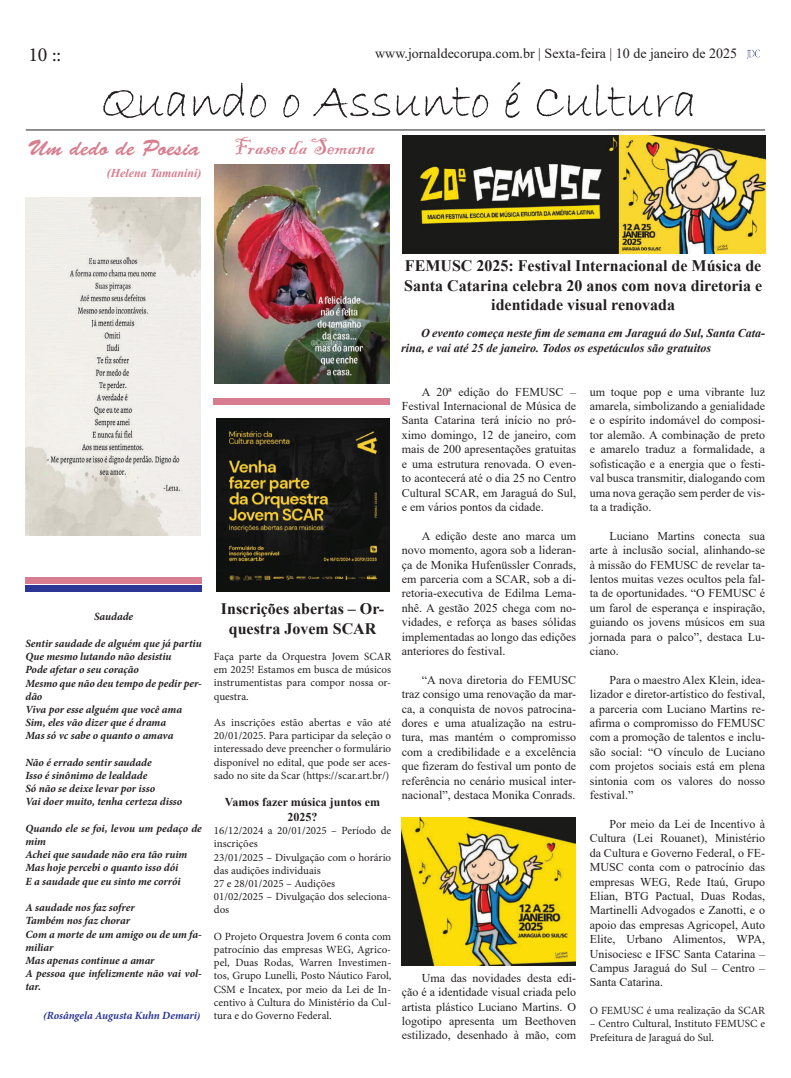
<style>
.page{position:relative;width:791px;height:1078px;background:#fff}
.page>*{position:absolute;margin:0;border:0;box-sizing:border-box;transform-origin:0 0}
.t1{font:50px "Bradley Hand ITC";color:#231f20}
.t2{font:24px "Blackadder ITC";color:#d87d8f}
.t3{font:22px "Brush Script Std";color:#d87d8f}
.t4{font:20px "Minion Pro";color:#231f20}
.t5{font:700 16px/19.2px "Times New Roman";color:#231f20;text-align:center}
.t6{font:14px "Times New Roman";color:#231f20}
.t7{font:12px/14.4px "Times New Roman";color:#231f20;text-align:justify}
.t8{font:italic 700 12px/14.4px "Times New Roman";color:#231f20}
.t9{font:700 12px/14.4px "Times New Roman";color:#231f20;text-align:center}
.t10{font:italic 700 12px "Times New Roman";color:#d87d8f}
.t11{font:11px/13.2px "Minion Pro";color:#231f20;text-align:justify}
.t12{font:italic 700 11px/13.2px "Minion Pro";letter-spacing:-.005em;color:#231f20}
.t13{font:italic 700 11px "Minion Pro";letter-spacing:-.005em;color:#2a3594}
.s1{font-family:"Times New Roman";font-size:10px}
</style>
<div class="page">
<svg style="left:747px;top:50px;width:13px;height:9px"></svg>
<div style="left:25px;top:576px;width:176px;height:7px;background:#d87d8f"></div>
<div style="left:213px;top:398px;width:176px;height:7px;background:#d87d8f"></div>
<hr style="left:26px;top:129px;width:739px;height:1px;background:#231f20">
<img style="left:25px;top:198px;width:176px;height:337px">
<div style="left:25px;top:585px;width:176px;height:6px;background:#2a3594"></div>
<img style="left:215px;top:164px;width:175px;height:219px">
<img style="left:403px;top:135px;width:362px;height:118px">
<img style="left:401px;top:817px;width:174px;height:147px">
<img style="left:216px;top:418px;width:173px;height:173px">
<h3 class="t4" style="left:28px;top:42px;width:34px">10 ::</h3>
<p class="t6" style="left:375px;top:43px;width:363px">www.jornaldecorupa.com.br | Sexta-feira | 10 de janeiro de 2025</p>
<h1 class="t1" style="left:100px;top:70px;width:598px">Quando o Assunto é Cultura</h1>
<h3 class="t3" style="left:27px;top:136px;width:174px">Um dedo de Poesia</h3>
<p class="t10" style="left:107px;top:164px;width:96px">(Helena Tamanini)</p>
<h2 class="t2" style="left:233px;top:133px;width:143px">Frases da Semana</h2>
<p class="t12" style="left:94px;top:610px;width:41px">Saudade</p>
<p class="t12" style="left:25px;top:636px;width:178px">Sentir saudade de alguém que já partiu<br>Que mesmo lutando não desistiu<br>Pode afetar o seu coração<br>Mesmo que não deu tempo de pedir per&shy;dão<br>Viva por esse alguém que você ama<br>Sim, eles vão dizer que é drama<br>Mas só vc sabe o quanto o amava</p>
<p class="t12" style="left:25px;top:755px;width:158px">Não é errado sentir saudade<br>Isso é sinônimo de lealdade<br>Só não se deixe levar por isso<br>Vai doer muito, tenha certeza disso</p>
<p class="t12" style="left:25px;top:821px;width:178px">Quando ele se foi, levou um pedaço de mim<br>Achei que saudade não era tão ruim<br>Mas hoje percebi o quanto isso dói<br>E a saudade que eu sinto me corrói</p>
<p class="t12" style="left:25px;top:900px;width:178px">A saudade nos faz sofrer<br>Também nos faz chorar<br>Com a morte de um amigo ou de um fa&shy;miliar<br>Mas apenas continue a amar<br>A pessoa que infelizmente não vai vol&shy;tar.</p>
<p class="t13" style="left:43px;top:1007px;width:158px"><span class="s1">(</span>Rosângela Augusta Kuhn Demari<span class="s1">)</span></p>
<h3 class="t5" style="left:221px;top:598px;width:165px">Inscrições abertas – Or&shy;questra Jovem SCAR</h3>
<p class="t11" style="left:214px;top:649px;width:179px">Faça parte da Orquestra Jovem SCAR em 2025! Estamos em busca de músicos instrumentistas para compor nossa or&shy;questra.</p>
<p class="t11" style="left:214px;top:715px;width:179px">As inscrições estão abertas e vão até 20/01/2025. Para participar da seleção o interessado deve preencher o formulário disponível no edital, que pode ser aces&shy;sado no site da Scar (https://scar.art.br/)</p>
<p class="t9" style="left:225px;top:794px;width:157px">Vamos fazer música juntos em<br>2025?</p>
<p class="t11" style="left:214px;top:823px;width:179px;text-align:left">16/12/2024 a 20/01/2025 – Período de inscrições<br>23/01/2025 – Divulgação com o horário das audições individuais<br>27 e 28/01/2025 – Audições<br>01/02/2025 – Divulgação dos seleciona&shy;dos</p>
<p class="t11" style="left:214px;top:929px;width:179px">O Projeto Orquestra Jovem 6 conta com patrocínio das empresas WEG, Agrico&shy;pel, Duas Rodas, Warren Investimen&shy;tos, Grupo Lunelli, Posto Náutico Farol, CSM e Incatex, por meio da Lei de In&shy;centivo à Cultura do Ministério da Cul&shy;tura e do Governo Federal.</p>
<h3 class="t5" style="left:404px;top:256px;width:359px">FEMUSC 2025: Festival Internacional de Música de<br>Santa Catarina celebra 20 anos com nova diretoria e identidade visual renovada</h3>
<p class="t8" style="left:401px;top:326px;width:365px;text-indent:20px">O evento começa neste fim de semana em Jaraguá do Sul, Santa Cata&shy;rina, e vai até 25 de janeiro. Todos os espetáculos são gratuitos</p>
<p class="t7" style="left:590px;top:384px;width:177px">um toque pop e uma vibrante luz amarela, simbolizando a genialidade e o espírito indomável do composi&shy;tor alemão. A combinação de preto e amarelo traduz a formalidade, a sofisticação e a energia que o festi&shy;val busca transmitir, dialogando com uma nova geração sem perder de vis&shy;ta a tradição.</p>
<p class="t7" style="left:590px;top:528px;width:177px;text-indent:20px">Luciano Martins conecta sua arte à inclusão social, alinhando-se à missão do FEMUSC de revelar ta&shy;lentos muitas vezes ocultos pela fal&shy;ta de oportunidades. “O FEMUSC é um farol de esperança e inspiração, guiando os jovens músicos em sua jornada para o palco”, destaca Lu&shy;ciano.</p>
<p class="t7" style="left:590px;top:672px;width:177px;text-indent:20px">Para o maestro Alex Klein, idea&shy;lizador e diretor-artístico do festival, a parceria com Luciano Martins re&shy;afirma o compromisso do FEMUSC com a promoção de talentos e inclu&shy;são social: “O vínculo de Luciano com projetos sociais está em plena sintonia com os valores do nosso festival.”</p>
<p class="t7" style="left:590px;top:816px;width:177px;text-indent:20px">Por meio da Lei de Incentivo à Cultura (Lei Rouanet), Ministério da Cultura e Governo Federal, o FE-MUSC conta com o patrocínio das empresas WEG, Rede Itaú, Grupo Elian, BTG Pactual, Duas Rodas, Martinelli Advogados e Zanotti, e o apoio das empresas Agricopel, Auto Elite, Urbano Alimentos, WPA, Unisociesc e IFSC Santa Catarina – Campus Jaraguá do Sul – Centro – Santa Catarina.</p>
<p class="t11" style="left:590px;top:1003px;width:177px">O FEMUSC é uma realização da SCAR</p>
<p class="t11" style="left:590px;top:1016px;width:177px">– Centro Cultural, Instituto FEMUSC e<br>Prefeitura de Jaraguá do Sul.</p>
<p class="t7" style="left:402px;top:384px;width:176px;text-indent:20px">A 20ª edição do FEMUSC – Festival Internacional de Música de Santa Catarina terá início no pró&shy;ximo domingo, 12 de janeiro, com mais de 200 apresentações gratuitas e uma estrutura renovada. O even&shy;to acontecerá até o dia 25 no Centro Cultural SCAR, em Jaraguá do Sul, e em vários pontos da cidade.</p>
<p class="t7" style="left:402px;top:528px;width:176px;text-indent:20px">A edição deste ano marca um novo momento, agora sob a lideran&shy;ça de Monika Hufenüssler Conrads, em parceria com a SCAR, sob a di&shy;retoria-executiva de Edilma Lema&shy;nhê. A gestão 2025 chega com no&shy;vidades, e reforça as bases sólidas implementadas ao longo das edições anteriores do festival.</p>
<p class="t7" style="left:402px;top:672px;width:176px;text-indent:20px">“A nova diretoria do FEMUSC traz consigo uma renovação da mar&shy;ca, a conquista de novos patrocina&shy;dores e uma atualização na estru&shy;tura, mas mantém o compromisso com a credibilidade e a excelência que fizeram do festival um ponto de referência no cenário musical inter&shy;nacional”, destaca Monika Conrads.</p>
<p class="t7" style="left:402px;top:969px;width:176px;text-indent:20px">Uma das novidades desta edi&shy;ção é a identidade visual criada pelo artista plástico Luciano Martins. O logotipo apresenta um Beethoven estilizado, desenhado à mão, com</p>
</div>
